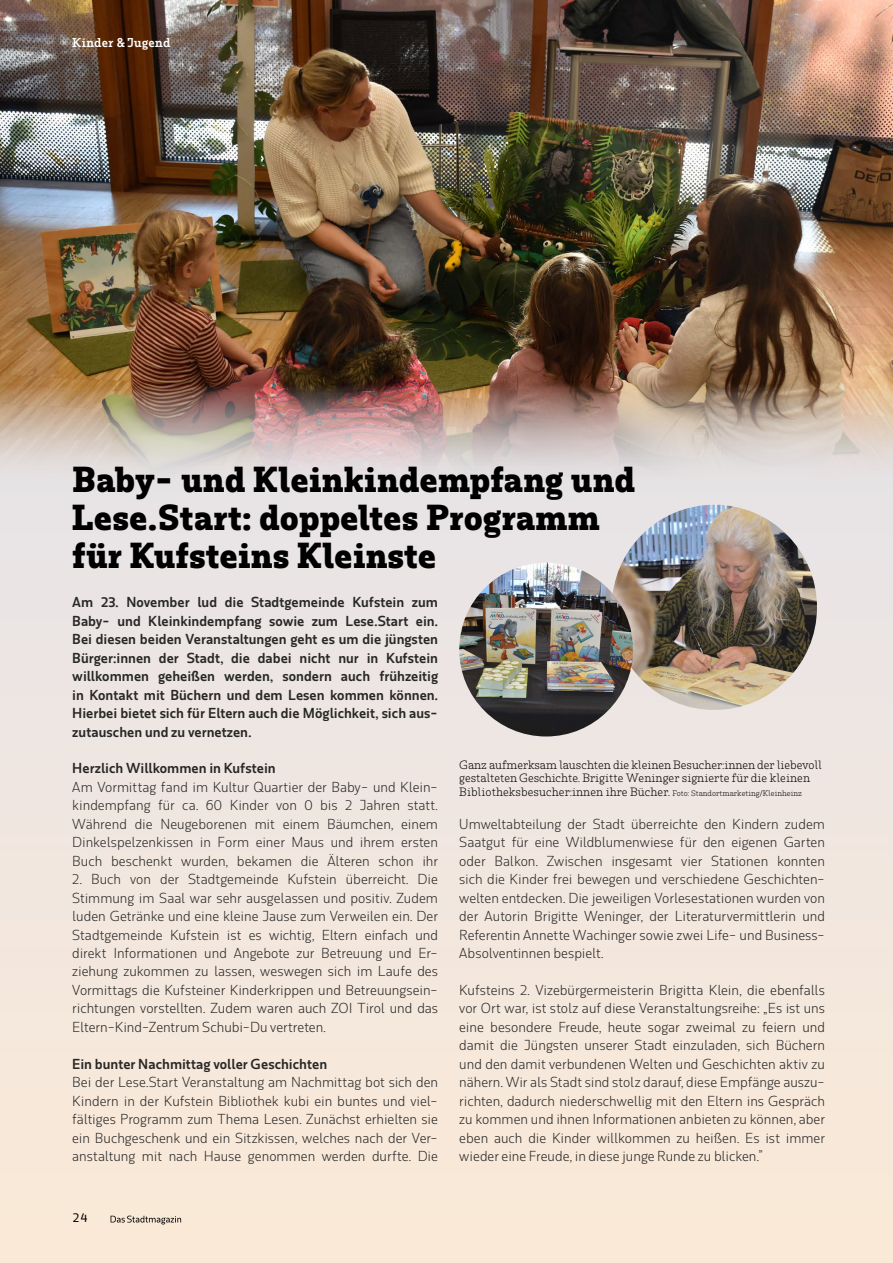
<style>
.page{position:relative;width:893px;height:1263px;background:#f2e7de}
.page>*{position:absolute;margin:0;border:0;box-sizing:border-box;transform-origin:0 0}
.t1{font:700 33.75px/38.2px "Rum Serif";letter-spacing:.005em;color:#000}
.t2{font:300 13.5px/18.5px "Rum Sans";letter-spacing:.005em;color:#282827;text-align:justify}
.t3{font:600 13.5px/18.5px "Rum Sans";letter-spacing:.005em;color:#282827;text-align:justify}
.t4{font:600 12px "Rum Serif";color:#fff}
.t5{font:500 12px "Rum Sans";color:#000}
.t6{font:300 11.25px/13.5px "Rum Serif";letter-spacing:-.01em;color:#000}
.s1{font-size:7.5px}
</style>
<div class="page">
<img style="left:0;top:0;width:893px;height:491px">
<svg style="left:111px;top:1215px;width:70px;height:9px"></svg>
<img style="left:612px;top:505px;width:205px;height:205px;border-radius:103px">
<img style="left:459px;top:563px;width:174px;height:173px;border-radius:87px">
<p class="t4" style="left:72px;top:36px;width:100px">Kinder &amp; Jugend</p>
<h1 class="t1" style="left:72px;top:460px;width:565px">Baby- und Kleinkindempfang und<br>Lese.Start: doppeltes Programm für Kufsteins Kleinste</h1>
<p class="t3" style="left:72px;top:593px;width:367px">Am 23. November lud die Stadtgemeinde Kufstein zum Baby- und Kleinkindempfang sowie zum Lese.Start ein.<br>Bei diesen beiden Veranstaltungen geht es um die jüngsten Bürger:innen der Stadt, die dabei nicht nur in Kufstein willkommen geheißen werden, sondern auch frühzeitig in Kontakt mit Büchern und dem Lesen kommen können.<br>Hierbei bietet sich für Eltern auch die Möglichkeit, sich aus&shy;zutauschen und zu vernetzen.</p>
<p class="t3" style="left:72px;top:759px;width:205px">Herzlich Willkommen in Kufstein</p>
<p class="t2" style="left:72px;top:778px;width:367px">Am Vormittag fand im Kultur Quartier der Baby- und Klein&shy;kindempfang für ca. 60 Kinder von 0 bis 2 Jahren statt.<br>Während die Neugeborenen mit einem Bäumchen, einem Dinkelspelzenkissen in Form einer Maus und ihrem ersten Buch beschenkt wurden, bekamen die Älteren schon ihr</p>
<p class="t2" style="left:72px;top:870px;width:367px">2. Buch von der Stadtgemeinde Kufstein überreicht. Die Stimmung im Saal war sehr ausgelassen und positiv. Zudem luden Getränke und eine kleine Jause zum Verweilen ein. Der Stadtgemeinde Kufstein ist es wichtig, Eltern einfach und direkt Informationen und Angebote zur Betreuung und Er&shy;ziehung zukommen zu lassen, weswegen sich im Laufe des Vormittags die Kufsteiner Kinderkrippen und Betreuungsein&shy;richtungen vorstellten. Zudem waren auch ZOI Tirol und das Eltern-Kind-Zentrum Schubi-Du vertreten.</p>
<p class="t3" style="left:72px;top:1054px;width:256px">Ein bunter Nachmittag voller Geschichten</p>
<p class="t2" style="left:72px;top:1073px;width:367px">Bei der Lese.Start Veranstaltung am Nachmittag bot sich den Kindern in der Kufstein Bibliothek kubi ein buntes und viel&shy;fältiges Programm zum Thema Lesen. Zunächst erhielten sie ein Buchgeschenk und ein Sitzkissen, welches nach der Ver&shy;anstaltung mit nach Hause genommen werden durfte. Die</p>
<p class="t5" style="left:72px;top:1210px;width:17px">24</p>
<p class="t6" style="left:459px;top:758px;width:364px">Ganz aufmerksam lauschten die kleinen Besucher:innen der liebevoll gestalteten Geschichte. Brigitte Weninger signierte für die kleinen<br>Bibliotheksbesucher:innen ihre Bücher. <span class="s1">Foto: Standortmarketing/Kleinheinz</span></p>
<p class="t2" style="left:459px;top:815px;width:367px">Umweltabteilung der Stadt überreichte den Kindern zudem Saatgut für eine Wildblumenwiese für den eigenen Garten oder Balkon. Zwischen insgesamt vier Stationen konnten sich die Kinder frei bewegen und verschiedene Geschichten&shy;welten entdecken. Die jeweiligen Vorlesestationen wurden von der Autorin Brigitte Weninger, der Literaturvermittlerin und Referentin Annette Wachinger sowie zwei Life- und Business-Absolventinnen bespielt.</p>
<p class="t2" style="left:459px;top:981px;width:367px">Kufsteins 2. Vizebürgermeisterin Brigitta Klein, die ebenfalls vor Ort war, ist stolz auf diese Veranstaltungsreihe: „Es ist uns eine besondere Freude, heute sogar zweimal zu feiern und damit die Jüngsten unserer Stadt einzuladen, sich Büchern und den damit verbundenen Welten und Geschichten aktiv zu nähern. Wir als Stadt sind stolz darauf, diese Empfänge auszu&shy;richten, dadurch niederschwellig mit den Eltern ins Gespräch zu kommen und ihnen Informationen anbieten zu können, aber eben auch die Kinder willkommen zu heißen. Es ist immer wieder eine Freude, in diese junge Runde zu blicken.”</p>
</div>
